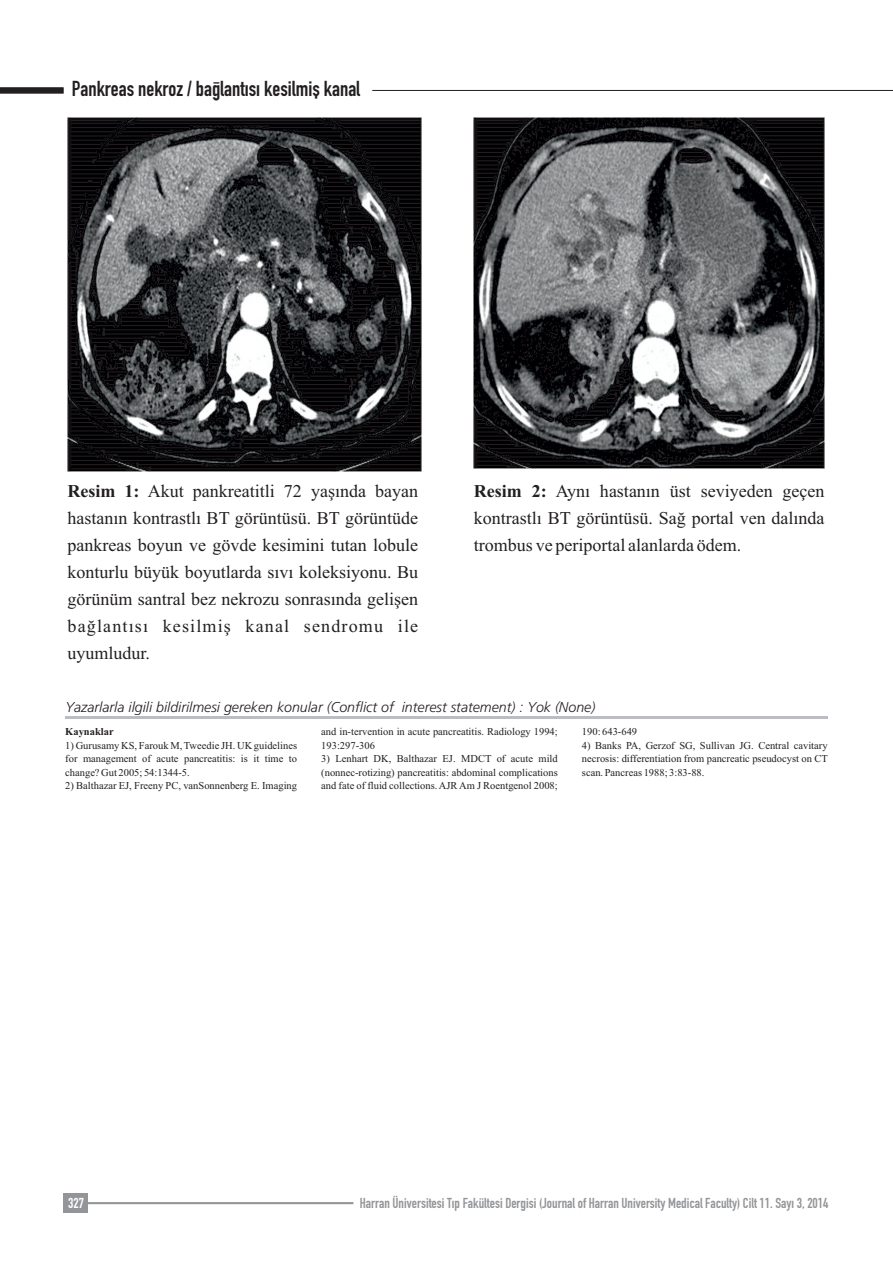
<style>
.page{position:relative;width:893px;height:1263px;background:#fff}
.page>*{position:absolute;margin:0;border:0;box-sizing:border-box;transform-origin:0 0}
.t1{font:21.3px "DIN Engsbek Alternate";color:#231f20}
.t2{font:18px/27px "Times New Roman";color:#231f20;text-align:justify}
.t3{font:14.25px "DIN Engsbek Alternate";color:#939598}
.t4{font:italic 300 14.25px "Frutiger CE";color:#231f20}
.t5{font:14.25px "DIN Engsbek Alternate";color:#fff}
.t6{font:10.5px/13.5px "Times New Roman";color:#231f20;text-align:justify}
.t7{font:700 10.5px "Times New Roman";color:#231f20}
.s1{font-weight:700}
</style>
<div class="page">
<img style="left:68px;top:118px;width:354px;height:353px">
<img style="left:474px;top:118px;width:350px;height:350px">
<hr style="left:65px;top:716px;width:763px;height:3px;background:#bcbdc0">
<svg style="left:0;top:87px;width:64px;height:7px"></svg>
<hr style="left:372px;top:90px;width:521px;height:1px;background:#231f20">
<div style="left:64px;top:1193px;width:24px;height:20px;background:#939598"></div>
<hr style="left:86px;top:1202px;width:267px;height:2px;background:#939598">
<h1 class="t1" style="left:72px;top:81px;width:290px">Pankreas nekroz / bağlantısı kesilmiş kanal</h1>
<p class="t2" style="left:68px;top:479px;width:352px"><span class="s1">Resim 1:</span> Akut pankreatitli 72 yaşında bayan hastanın kontrastlı BT görüntüsü. BT görüntüde pankreas boyun ve gövde kesimini tutan lobule konturlu büyük boyutlarda sıvı koleksiyonu. Bu görünüm santral bez nekrozu sonrasında gelişen bağlantısı kesilmiş kanal sendromu ile uyumludur.</p>
<h2 class="t2" style="left:474px;top:479px;width:352px"><span class="s1">Resim 2:</span> Aynı hastanın üst seviyeden geçen kontrastlı BT görüntüsü. Sağ portal ven dalında trombus ve periportal alanlarda ödem.</h2>
<h3 class="t4" style="left:65px;top:701px;width:531px">Yazarlarla ilgili bildirilmesi gereken konular (Conflict of interest statement) : Yok (None)</h3>
<p class="t7" style="left:65px;top:728px;width:50px">Kaynaklar</p>
<p class="t6" style="left:65px;top:739px;width:233px">1) Gurusamy KS, Farouk M, Tweedie JH. UK guidelines for management of acute pancreatitis: is it time to change? Gut 2005; 54:1344-5.</p>
<p class="t6" style="left:65px;top:780px;width:233px">2) Balthazar EJ, Freeny PC, vanSonnenberg E. Imaging</p>
<p class="t6" style="left:321px;top:726px;width:238px">and in-tervention in acute pancreatitis. Radiology 1994;<br>193:297-306</p>
<p class="t6" style="left:321px;top:753px;width:238px">3) Lenhart DK, Balthazar EJ. MDCT of acute mild (nonnec-rotizing) pancreatitis: abdominal complications and fate of fluid collections. AJR Am J Roentgenol 2008;</p>
<p class="t6" style="left:582px;top:726px;width:57px">190: 643-649</p>
<p class="t6" style="left:582px;top:739px;width:247px">4) Banks PA, Gerzof SG, Sullivan JG. Central cavitary necrosis: differentiation from pancreatic pseudocyst on CT scan. Pancreas 1988; 3:83-88.</p>
<h3 class="t5" style="left:68px;top:1198px;width:17px">327</h3>
<h3 class="t3" style="left:360px;top:1198px;width:470px">Harran Üniversitesi Tıp Fakültesi Dergisi (Journal of Harran University Medical Faculty) Cilt 11. Sayı 3, 2014</h3>
</div>
